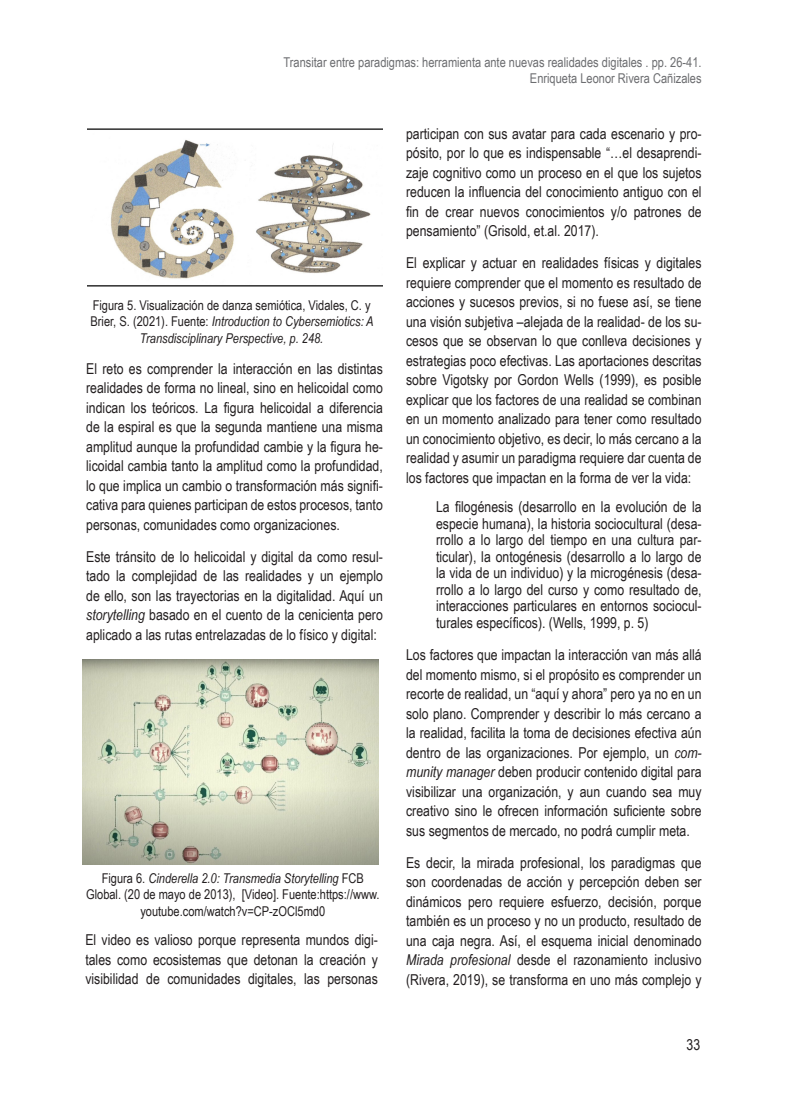
<style>
.page{position:relative;width:808px;height:1106px;background:#fff}
.page>*{position:absolute;margin:0;border:0;box-sizing:border-box;transform-origin:0 0}
.texto_corrido{font:15px/19.5px "Arial Narrow";color:#231f20;text-align:justify}
.Citation{font:15px/16.5px "Arial Narrow";color:#231f20;text-align:justify}
.pie_de_imagen{font:13.5px/16.5px "Arial Narrow";color:#231f20;text-align:center}
.t1{font:13.5px/16.2px "Arial Narrow";color:#6c6d70;text-align:right}
.s1{font-style:italic}
</style>
<div class="page">
<img style="left:87px;top:128px;width:296px;height:159px">
<img style="left:83px;top:659px;width:295px;height:205px">
<p class="t1" style="left:283px;top:54px;width:420px">Transitar entre paradigmas: herramienta ante nuevas realidades digitales . pp. 26-41.<br>Enriqueta Leonor Rivera Cañizales</p>
<p class="pie_de_imagen" style="left:91px;top:296px;width:284px">Figura 5. Visualización de danza semiótica, Vidales, C. y<br>Brier, S. (2021). Fuente: <span class="s1">Introduction to Cybersemiotics: A<br>Transdisciplinary Perspective, p. 248.</span></p>
<p class="texto_corrido" style="left:86px;top:358px;width:298px">El reto es comprender la interacción en las distintas realidades de forma no lineal, sino en helicoidal como indican los teóricos. La figura helicoidal a diferencia de la espiral es que la segunda mantiene una misma amplitud aunque la profundidad cambie y la figura he&shy;licoidal cambia tanto la amplitud como la profundidad, lo que implica un cambio o transformación más signifi&shy;cativa para quienes participan de estos procesos, tanto personas, comunidades como organizaciones.</p>
<p class="texto_corrido" style="left:86px;top:546px;width:298px">Este tránsito de lo helicoidal y digital da como resul&shy;tado la complejidad de las realidades y un ejemplo de ello, son las trayectorias en la digitalidad. Aquí un <span class="s1">storytelling</span> basado en el cuento de la cenicienta pero aplicado a las rutas entrelazadas de lo físico y digital:</p>
<p class="pie_de_imagen" style="left:86px;top:869px;width:295px">Figura 6. <span class="s1">Cinderella 2.0: Transmedia Storytelling</span> FCB<br>Global. (20 de mayo de 2013), [Video]. Fuente:https://www. youtube.com/watch?v=CP-zOCl5md0</p>
<p class="texto_corrido" style="left:85px;top:929px;width:294px">El video es valioso porque representa mundos digi&shy;tales como ecosistemas que detonan la creación y visibilidad de comunidades digitales, las personas</p>
<p class="texto_corrido" style="left:406px;top:123px;width:297px">participan con sus avatar para cada escenario y pro&shy;pósito, por lo que es indispensable “…el desaprendi&shy;zaje cognitivo como un proceso en el que los sujetos reducen la influencia del conocimiento antiguo con el fin de crear nuevos conocimientos y/o patrones de pensamiento” (Grisold, et.al. 2017).</p>
<p class="texto_corrido" style="left:406px;top:253px;width:297px">El explicar y actuar en realidades físicas y digitales requiere comprender que el momento es resultado de acciones y sucesos previos, si no fuese así, se tiene una visión subjetiva –alejada de la realidad- de los su&shy;cesos que se observan lo que conlleva decisiones y estrategias poco efectivas. Las aportaciones descritas sobre Vigotsky por Gordon Wells (1999), es posible explicar que los factores de una realidad se combinan en un momento analizado para tener como resultado un conocimiento objetivo, es decir, lo más cercano a la realidad y asumir un paradigma requiere dar cuenta de los factores que impactan en la forma de ver la vida:</p>
<p class="Citation" style="left:436px;top:498px;width:267px">La filogénesis (desarrollo en la evolución de la especie humana), la historia sociocultural (desa&shy;rrollo a lo largo del tiempo en una cultura par&shy;ticular), la ontogénesis (desarrollo a lo largo de la vida de un individuo) y la microgénesis (desa&shy;rrollo a lo largo del curso y como resultado de, interacciones particulares en entornos sociocul&shy;turales específicos). (Wells, 1999, p. 5)</p>
<p class="texto_corrido" style="left:406px;top:644px;width:297px">Los factores que impactan la interacción van más allá del momento mismo, si el propósito es comprender un recorte de realidad, un “aquí y ahora” pero ya no en un solo plano. Comprender y describir lo más cercano a la realidad, facilita la toma de decisiones efectiva aún dentro de las organizaciones. Por ejemplo, un <span class="s1">com&shy;munity manager</span> deben producir contenido digital para visibilizar una organización, y aun cuando sea muy creativo sino le ofrecen información suficiente sobre sus segmentos de mercado, no podrá cumplir meta.</p>
<p class="texto_corrido" style="left:406px;top:852px;width:297px">Es decir, la mirada profesional, los paradigmas que son coordenadas de acción y percepción deben ser dinámicos pero requiere esfuerzo, decisión, porque también es un proceso y no un producto, resultado de una caja negra. Así, el esquema inicial denominado <span class="s1">Mirada profesional</span> desde el razonamiento inclusivo (Rivera, 2019), se transforma en uno más complejo y</p>
<p class="texto_corrido" style="left:686px;top:1034px;width:15px">33</p>
</div>
